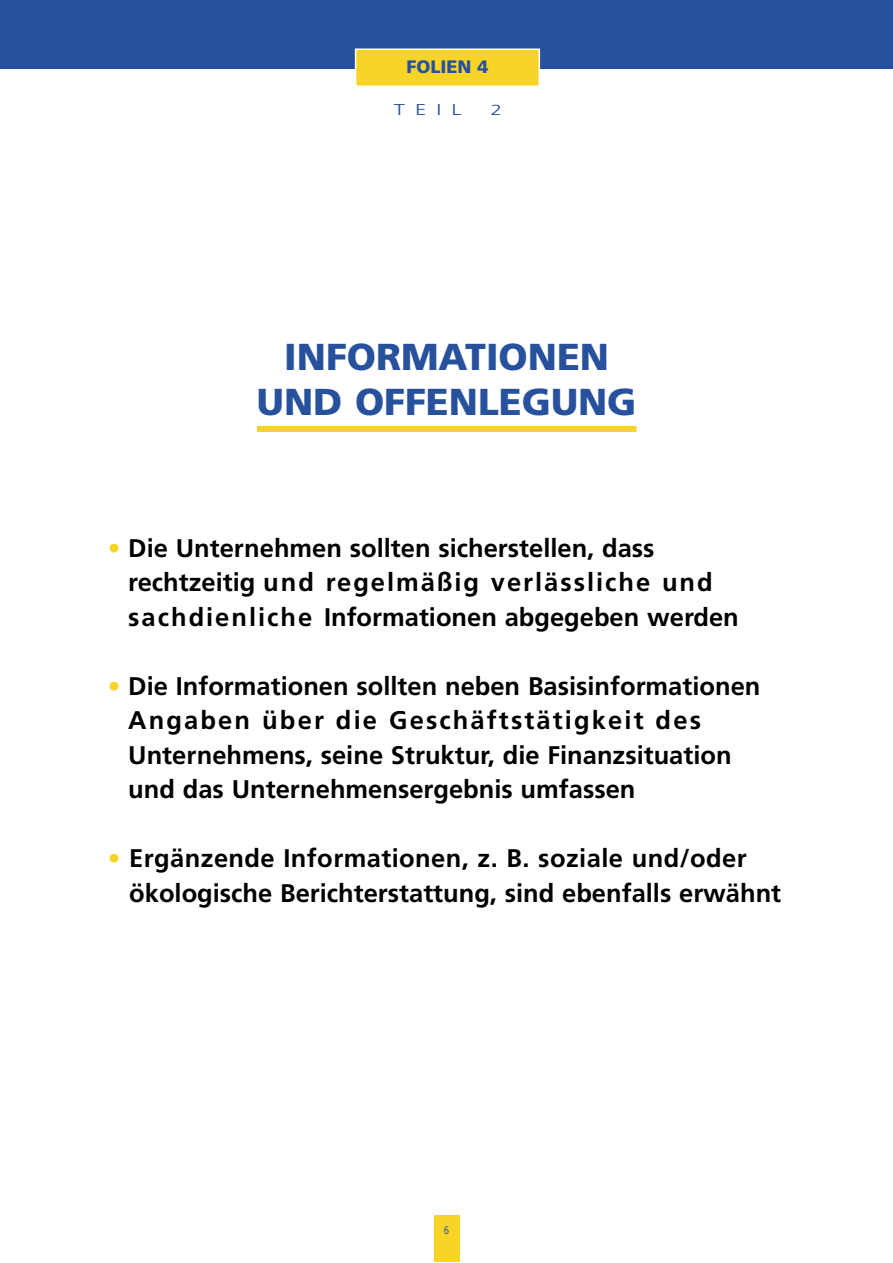
<style>
.page{position:relative;width:893px;height:1263px;background:#fff}
.page>*{position:absolute;margin:0;border:0;box-sizing:border-box;transform-origin:0 0}
.t1{font:900 37.5px/45px "Frutiger";color:#27519c;text-align:center}
.t2{font:700 25.5px/34.5px "Frutiger";color:#000}
.t3{font:900 18px "Frutiger";color:#27519c}
.t4{font:300 15.75px "Frutiger";color:#27519c;scale:1.43 1}
.t5{font:300 14.7px "Frutiger";color:#27519c;scale:1.43 1}
.t6{font:10.5px "Yoyo Verdana Roman";color:#27519c;scale:.8 1}
.s1{color:#f7d426}
</style>
<div class="page">
<div style="left:0;top:0;width:892px;height:69px;background:#27519c"></div>
<div style="left:257px;top:426px;width:379px;height:6px;background:#f7d426"></div>
<div style="left:434px;top:1215px;width:25px;height:46px;background:#f7d426"></div>
<div style="left:355px;top:49px;width:184px;height:37px;background:#f7d426"></div>
<div style="left:355px;top:48px;width:185px;height:39px;border:2px solid #fff"></div>
<p class="t3" style="left:406px;top:58px;width:84px">FOLIEN 4</p>
<p class="t4" style="left:394px;top:102px;width:49px">TEIL</p>
<p class="t5" style="left:490px;top:103px;width:10px">2</p>
<h1 class="t1" style="left:257px;top:340px;width:381px">INFORMATIONEN<br>UND OFFENLEGUNG</h1>
<p class="t2" style="left:128px;top:534px;width:612px;text-indent:-20px"><span class="s1">•</span> Die Unternehmen sollten sicherstellen, dass rechtzeitig und regelmäßig verlässliche und sachdienliche Informationen abgegeben werden</p>
<p class="t2" style="left:128px;top:672px;width:633px;text-indent:-20px"><span class="s1">•</span> Die Informationen sollten neben Basisinformationen Angaben über die Geschäftstätigkeit des Unternehmens, seine Struktur, die Finanzsituation und das Unternehmensergebnis umfassen</p>
<p class="t2" style="left:129px;top:845px;width:653px;text-indent:-21px"><span class="s1">•</span> Ergänzende Informationen, z. B. soziale und/oder ökologische Berichterstattung, sind ebenfalls erwähnt</p>
<p class="t6" style="left:444px;top:1226px;width:8px">6</p>
</div>
